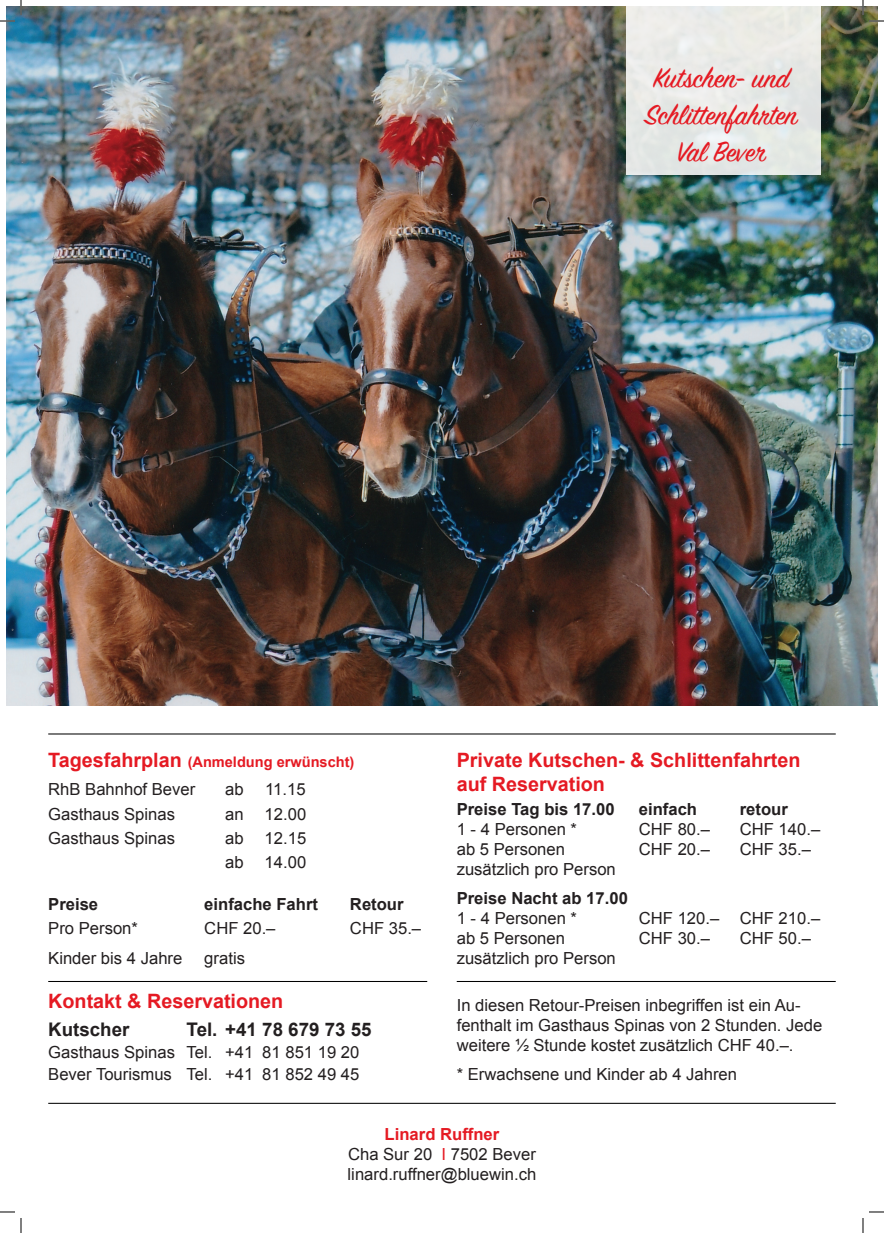
<style>
.page{position:relative;width:884px;height:1233px;background:#fff}
.page>*{position:absolute;margin:0;border:0;box-sizing:border-box;transform-origin:0 0}
.t1{font:31px/37.2px "Sign Painter House Script";color:#e51a23;text-align:center}
.t2{font:700 19.8px/23.8px "Arial";color:#e51a23}
.t3{font:700 18.7px "Arial";color:#231f20}
.t4{font:16.6px/20.1px "Arial";color:#231f20}
.t5{font:700 16.6px "Arial";color:#231f20}
.t6{font:700 14.6px "Arial";color:#e51a23}
.s1{font-size:19.8px}
.s2{font-weight:700;color:#e51a23}
.s3{color:#e51a23}
</style>
<div class="page">
<img style="left:7px;top:7px;width:870px;height:698px">
<div style="left:626px;top:7px;width:194px;height:168px;background:#e8eae6"></div>
<hr style="left:48px;top:733px;width:788px;height:1px;background:#000">
<hr style="left:48px;top:981px;width:379px;height:1px;background:#000">
<hr style="left:457px;top:981px;width:379px;height:1px;background:#000">
<hr style="left:48px;top:1102px;width:788px;height:1px;background:#000">
<svg style="left:0;top:1211px;width:15px;height:1px"></svg>
<svg style="left:869px;top:1211px;width:15px;height:1px"></svg>
<svg style="left:0;top:0;width:22px;height:22px"></svg>
<svg style="left:20px;top:1218px;width:2px;height:15px"></svg>
<svg style="left:862px;top:0;width:22px;height:22px"></svg>
<svg style="left:862px;top:1218px;width:2px;height:15px"></svg>
<h1 class="t1" style="left:645px;top:61px;width:154px">Kutschen- und<br>Schlittenfahrten<br>Val Bever</h1>
<p class="t6" style="left:48px;top:752px;width:308px"><span class="s1">Tagesfahrplan</span> (Anmeldung erwünscht)</p>
<p class="t4" style="left:48px;top:779px;width:149px">RhB Bahnhof Bever</p>
<p class="t4" style="left:225px;top:779px;width:20px">ab</p>
<p class="t4" style="left:265px;top:779px;width:42px">11.15</p>
<p class="t4" style="left:48px;top:804px;width:128px">Gasthaus Spinas</p>
<p class="t4" style="left:225px;top:804px;width:20px">an</p>
<p class="t4" style="left:265px;top:804px;width:43px">12.00</p>
<p class="t4" style="left:48px;top:828px;width:128px">Gasthaus Spinas</p>
<p class="t4" style="left:225px;top:828px;width:20px">ab</p>
<p class="t4" style="left:265px;top:828px;width:43px">12.15</p>
<p class="t4" style="left:225px;top:852px;width:20px">ab</p>
<p class="t4" style="left:265px;top:852px;width:43px">14.00</p>
<p class="t5" style="left:48px;top:893px;width:51px">Preise</p>
<p class="t5" style="left:204px;top:893px;width:115px">einfache Fahrt</p>
<p class="t5" style="left:350px;top:893px;width:55px">Retour</p>
<p class="t4" style="left:48px;top:918px;width:91px">Pro Person*</p>
<p class="t4" style="left:204px;top:918px;width:73px">CHF 20.–</p>
<p class="t4" style="left:350px;top:918px;width:73px">CHF 35.–</p>
<p class="t4" style="left:48px;top:948px;width:136px">Kinder bis 4 Jahre</p>
<p class="t4" style="left:204px;top:948px;width:42px">gratis</p>
<p class="t2" style="left:48px;top:989px;width:237px">Kontakt &amp; Reservationen</p>
<p class="t3" style="left:48px;top:1017px;width:83px">Kutscher</p>
<p class="t3" style="left:187px;top:1017px;width:186px">Tel. +41 78 679 73 55</p>
<p class="t4" style="left:48px;top:1041px;width:313px;line-height:21.8px">Gasthaus Spinas Tel. +41 81 851 19 20<br>Bever Tourismus Tel. +41 81 852 49 45</p>
<p class="t2" style="left:457px;top:748px;width:345px">Private Kutschen- &amp; Schlittenfahrten auf Reservation</p>
<p class="t5" style="left:457px;top:798px;width:159px">Preise Tag bis 17.00</p>
<p class="t5" style="left:639px;top:798px;width:60px">einfach</p>
<p class="t5" style="left:740px;top:798px;width:50px">retour</p>
<p class="t4" style="left:457px;top:819px;width:122px">1 - 4 Personen *</p>
<p class="t4" style="left:639px;top:819px;width:73px">CHF 80.–</p>
<p class="t4" style="left:740px;top:819px;width:82px">CHF 140.–</p>
<p class="t4" style="left:457px;top:839px;width:110px">ab 5 Personen</p>
<p class="t4" style="left:639px;top:839px;width:73px">CHF 20.–</p>
<p class="t4" style="left:740px;top:839px;width:73px">CHF 35.–</p>
<p class="t4" style="left:457px;top:859px;width:161px">zusätzlich pro Person</p>
<p class="t5" style="left:457px;top:887px;width:173px">Preise Nacht ab 17.00</p>
<p class="t4" style="left:457px;top:908px;width:122px">1 - 4 Personen *</p>
<p class="t4" style="left:639px;top:908px;width:183px">CHF 120.– CHF 210.–</p>
<p class="t4" style="left:457px;top:928px;width:110px">ab 5 Personen</p>
<p class="t4" style="left:639px;top:928px;width:73px">CHF 30.–</p>
<p class="t4" style="left:740px;top:928px;width:73px">CHF 50.–</p>
<p class="t4" style="left:457px;top:948px;width:161px">zusätzlich pro Person</p>
<p class="t4" style="left:457px;top:995px;width:367px">In diesen Retour-Preisen inbegriffen ist ein Au&shy;fenthalt im Gasthaus Spinas von 2 Stunden. Jede weitere ½ Stunde kostet zusätzlich CHF 40.–.</p>
<p class="t4" style="left:457px;top:1064px;width:282px">* Erwachsene und Kinder ab 4 Jahren</p>
<p class="t4" style="left:348px;top:1124px;width:190px;text-align:center"><span class="s2">Linard Ruffner<br></span>Cha Sur 20 <span class="s3">I</span> 7502 Bever linard.ruffner@bluewin.ch</p>
</div>
